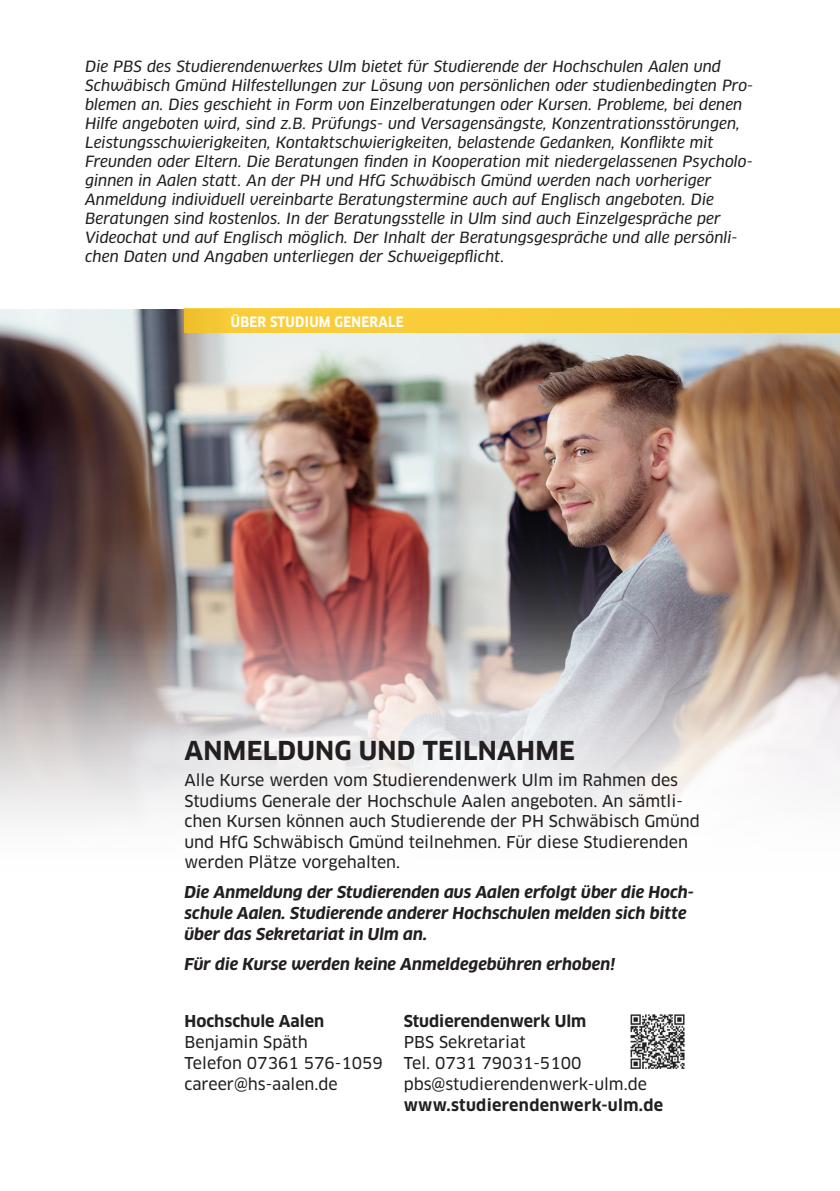
<style>
.page{position:relative;width:840px;height:1191px;background:#fff}
.page>*{position:absolute;margin:0;border:0;box-sizing:border-box;transform-origin:0 0}
.Veranstaltungen{font:700 25.6px "Clan OT";letter-spacing:.01em;color:#231f20}
.Normal__Web{font:16px/20.6px "Clan OT News";color:#231f20}
.Normal__Web-2{font:italic 700 16px/20.6px "Clan OT";color:#231f20}
.Fließtext{font:16px "Clan OT News";color:#231f20}
.Fließtext-2{font:700 16px "Clan OT";letter-spacing:.005em;color:#231f20}
.Veranstaltungen-2{font:700 16px "Clan OT";color:#231f20}
.Fließtext-3{font:italic 15.2px/19px "Clan OT News";color:#231f20}
.Subhead{font:700 14px "Clan OT Narr";letter-spacing:.02em;color:#fff}
</style>
<div class="page">
<img style="left:0;top:309px;width:839px;height:511px">
<div style="left:184px;top:308px;width:655px;height:25px;background:#f7cb38"></div>
<img style="left:630px;top:1014px;width:54px;height:54px">
<p class="Fließtext-3" style="left:85px;top:57px;width:669px">Die PBS des Studierendenwerkes Ulm bietet für Studierende der Hochschulen Aalen und Schwäbisch Gmünd Hilfestellungen zur Lösung von persönlichen oder studienbedingten Pro&shy;blemen an. Dies geschieht in Form von Einzelberatungen oder Kursen. Probleme, bei denen Hilfe angeboten wird, sind z.B. Prüfungs- und Versagensängste, Konzentrationsstörungen, Leistungsschwierigkeiten, Kontaktschwierigkeiten, belastende Gedanken, Konflikte mit Freunden oder Eltern. Die Beratungen finden in Kooperation mit niedergelassenen Psycholo&shy;ginnen in Aalen statt. An der PH und HfG Schwäbisch Gmünd werden nach vorheriger Anmeldung individuell vereinbarte Beratungstermine auch auf Englisch angeboten. Die Beratungen sind kostenlos. In der Beratungsstelle in Ulm sind auch Einzelgespräche per</p>
<p class="Fließtext-3" style="left:85px;top:228px;width:653px">Videochat und auf Englisch möglich. Der Inhalt der Beratungsgespräche und alle persönli&shy;chen Daten und Angaben unterliegen der Schweigepflicht.</p>
<p class="Subhead" style="left:231px;top:313px;width:174px">ÜBER STUDIUM GENERALE</p>
<p class="Veranstaltungen" style="left:184px;top:735px;width:391px">ANMELDUNG UND TEILNAHME</p>
<p class="Normal__Web" style="left:184px;top:770px;width:516px">Alle Kurse werden vom Studierendenwerk Ulm im Rahmen des Studiums Generale der Hochschule Aalen angeboten. An sämtli&shy;chen Kursen können auch Studierende der PH Schwäbisch Gmünd und HfG Schwäbisch Gmünd teilnehmen. Für diese Studierenden werden Plätze vorgehalten.</p>
<p class="Normal__Web-2" style="left:184px;top:882px;width:511px">Die Anmeldung der Studierenden aus Aalen erfolgt über die Hoch&shy;schule Aalen. Studierende anderer Hochschulen melden sich bitte über das Sekretariat in Ulm an.</p>
<p class="Normal__Web-2" style="left:184px;top:953px;width:432px">Für die Kurse werden keine Anmeldegebühren erhoben!</p>
<p class="Veranstaltungen-2" style="left:184px;top:1012px;width:141px">Hochschule Aalen</p>
<p class="Fließtext" style="left:184px;top:1033px;width:125px">Benjamin Späth</p>
<p class="Fließtext" style="left:184px;top:1054px;width:200px">Telefon 07361 576-1059</p>
<p class="Fließtext" style="left:184px;top:1075px;width:155px">career@hs-aalen.de</p>
<p class="Fließtext-2" style="left:403px;top:1012px;width:184px">Studierendenwerk Ulm</p>
<p class="Fließtext" style="left:403px;top:1033px;width:123px">PBS Sekretariat</p>
<p class="Fließtext" style="left:403px;top:1054px;width:179px">Tel. 0731 79031-5100</p>
<p class="Fließtext" style="left:403px;top:1075px;width:245px">pbs@studierendenwerk-ulm.de</p>
<p class="Fließtext-2" style="left:403px;top:1096px;width:261px">www.studierendenwerk-ulm.de</p>
</div>
